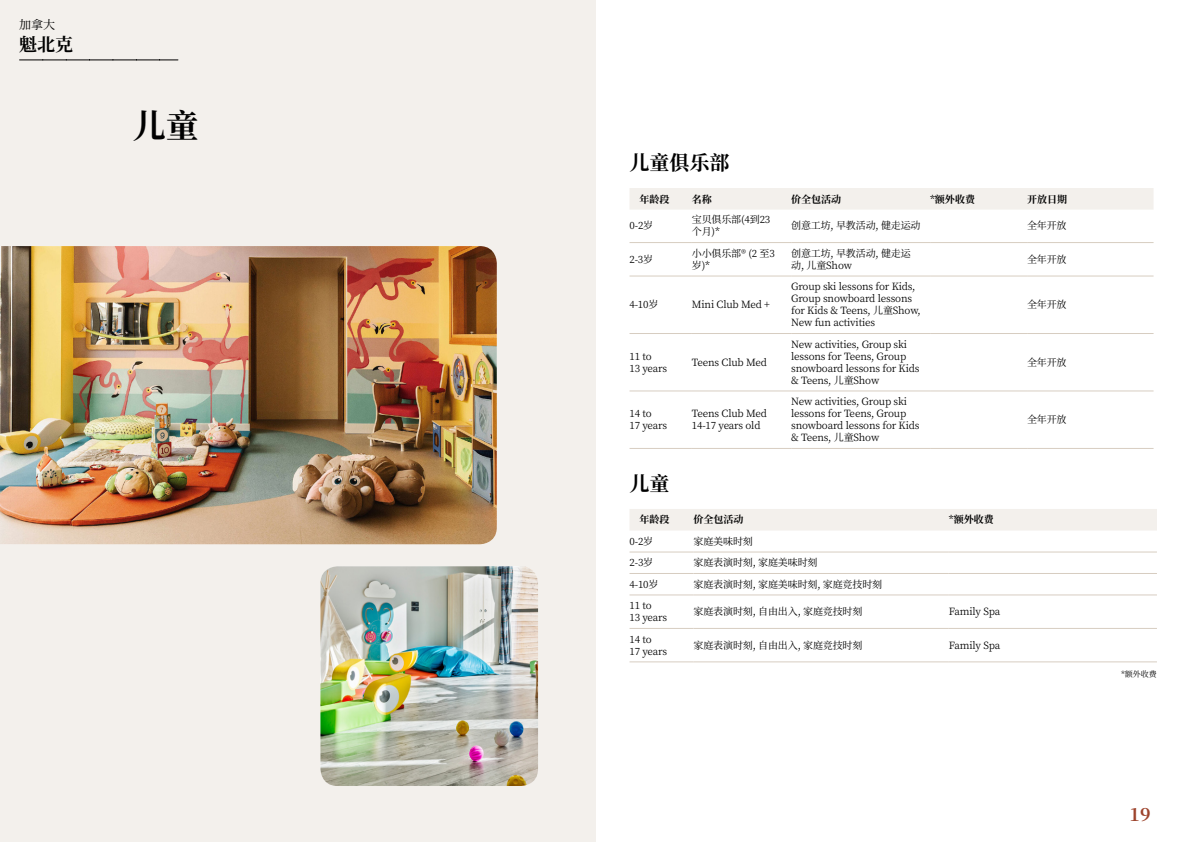
<style>
.page{position:relative;width:1191px;height:842px;background:#fff}
.page>*{position:absolute;margin:0;border:0;box-sizing:border-box;transform-origin:0 0}
.t1{font:700 33px "Noto Serif SC";color:#000}
.t2{font:700 20px "Noto Serif SC";color:#000}
.t3{font:700 18px "Noto Serif SC";color:#000}
.t4{font:700 18px "Noto Serif SC";color:#9d432c}
.t5{font:12px "Noto Serif SC";color:#000}
.t6{font:10px/12px "Noto Serif SC";letter-spacing:-.015em;color:#000}
.t7{font:700 10px "Noto Serif SC";color:#000}
.t8{font:8px "Noto Serif SC";color:#000}
</style>
<div class="page">
<div style="left:0;top:0;width:595px;height:842px;background:#f3f0ec"></div>
<img style="left:0;top:246px;width:497px;height:298px">
<img style="left:320px;top:566px;width:218px;height:220px">
<svg style="left:20px;top:60px;width:158px;height:1px"></svg>
<div style="left:630px;top:188px;width:523px;height:22px;background:#f3f0ec"></div>
<hr style="left:629px;top:242px;width:63px;height:1px;background:#d7cdc1">
<hr style="left:692px;top:242px;width:99px;height:1px;background:#d7cdc1">
<hr style="left:791px;top:242px;width:139px;height:1px;background:#d7cdc1">
<hr style="left:930px;top:242px;width:97px;height:1px;background:#d7cdc1">
<hr style="left:1027px;top:242px;width:126px;height:1px;background:#d7cdc1">
<hr style="left:629px;top:275px;width:63px;height:1px;background:#d7cdc1">
<hr style="left:692px;top:275px;width:99px;height:1px;background:#d7cdc1">
<hr style="left:791px;top:275px;width:139px;height:1px;background:#d7cdc1">
<hr style="left:930px;top:275px;width:97px;height:1px;background:#d7cdc1">
<hr style="left:1027px;top:275px;width:126px;height:1px;background:#d7cdc1">
<hr style="left:629px;top:333px;width:63px;height:1px;background:#d7cdc1">
<hr style="left:692px;top:333px;width:99px;height:1px;background:#d7cdc1">
<hr style="left:791px;top:333px;width:139px;height:1px;background:#d7cdc1">
<hr style="left:930px;top:333px;width:97px;height:1px;background:#d7cdc1">
<hr style="left:1027px;top:333px;width:126px;height:1px;background:#d7cdc1">
<hr style="left:629px;top:390px;width:63px;height:1px;background:#d7cdc1">
<hr style="left:692px;top:390px;width:99px;height:1px;background:#d7cdc1">
<hr style="left:791px;top:390px;width:139px;height:1px;background:#d7cdc1">
<hr style="left:930px;top:390px;width:97px;height:1px;background:#d7cdc1">
<hr style="left:1027px;top:390px;width:126px;height:1px;background:#d7cdc1">
<hr style="left:629px;top:448px;width:63px;height:1px;background:#d7cdc1">
<hr style="left:692px;top:448px;width:99px;height:1px;background:#d7cdc1">
<hr style="left:791px;top:448px;width:139px;height:1px;background:#d7cdc1">
<hr style="left:930px;top:448px;width:97px;height:1px;background:#d7cdc1">
<hr style="left:1027px;top:448px;width:126px;height:1px;background:#d7cdc1">
<div style="left:630px;top:509px;width:527px;height:21px;background:#f3f0ec"></div>
<hr style="left:629px;top:551px;width:64px;height:1px;background:#d7cdc1">
<hr style="left:693px;top:551px;width:255px;height:1px;background:#d7cdc1">
<hr style="left:948px;top:551px;width:209px;height:1px;background:#d7cdc1">
<hr style="left:629px;top:573px;width:64px;height:1px;background:#d7cdc1">
<hr style="left:693px;top:573px;width:255px;height:1px;background:#d7cdc1">
<hr style="left:948px;top:573px;width:209px;height:1px;background:#d7cdc1">
<hr style="left:629px;top:594px;width:64px;height:1px;background:#d7cdc1">
<hr style="left:693px;top:594px;width:255px;height:1px;background:#d7cdc1">
<hr style="left:948px;top:594px;width:209px;height:1px;background:#d7cdc1">
<hr style="left:629px;top:628px;width:64px;height:1px;background:#d7cdc1">
<hr style="left:693px;top:628px;width:255px;height:1px;background:#d7cdc1">
<hr style="left:948px;top:628px;width:209px;height:1px;background:#d7cdc1">
<hr style="left:629px;top:661px;width:64px;height:1px;background:#d7cdc1">
<hr style="left:693px;top:661px;width:255px;height:1px;background:#d7cdc1">
<hr style="left:948px;top:661px;width:209px;height:1px;background:#d7cdc1">
<p class="t5" style="left:19px;top:17px;width:37px">加拿大</p>
<h3 class="t3" style="left:19px;top:34px;width:56px">魁北克</h3>
<h1 class="t1" style="left:133px;top:107px;width:67px">儿童</h1>
<h2 class="t2" style="left:629px;top:151px;width:101px">儿童俱乐部</h2>
<p class="t7" style="left:639px;top:193px;width:31px">年龄段</p>
<p class="t7" style="left:692px;top:193px;width:21px">名称</p>
<p class="t7" style="left:791px;top:193px;width:51px">价全包活动</p>
<p class="t7" style="left:930px;top:193px;width:46px">*额外收费</p>
<p class="t7" style="left:1027px;top:193px;width:41px">开放日期</p>
<p class="t6" style="left:629px;top:220px;width:25px">0-2岁</p>
<p class="t6" style="left:692px;top:214px;width:80px">宝贝俱乐部(4到23个月)*</p>
<p class="t6" style="left:791px;top:220px;width:131px">创意工坊, 早教活动, 健走运动</p>
<p class="t6" style="left:1027px;top:220px;width:41px">全年开放</p>
<p class="t6" style="left:629px;top:253px;width:25px">2-3岁</p>
<p class="t6" style="left:692px;top:247px;width:84px">小小俱乐部® (2 至3岁)*</p>
<p class="t6" style="left:791px;top:247px;width:121px">创意工坊, 早教活动, 健走运动, 儿童Show</p>
<p class="t6" style="left:1027px;top:253px;width:41px">全年开放</p>
<p class="t6" style="left:629px;top:299px;width:30px">4-10岁</p>
<p class="t6" style="left:692px;top:299px;width:80px">Mini Club Med +</p>
<p class="t6" style="left:791px;top:281px;width:131px">Group ski lessons for Kids,<br>Group snowboard lessons for Kids &amp; Teens, 儿童Show,<br>New fun activities</p>
<p class="t6" style="left:1027px;top:299px;width:41px">全年开放</p>
<p class="t6" style="left:629px;top:350px;width:39px">11 to<br>13 years</p>
<p class="t6" style="left:692px;top:356px;width:77px">Teens Club Med</p>
<p class="t6" style="left:629px;top:408px;width:39px">14 to<br>17 years</p>
<p class="t6" style="left:692px;top:408px;width:77px">Teens Club Med<br>14-17 years old</p>
<p class="t6" style="left:791px;top:338px;width:130px">New activities, Group ski lessons for Teens, Group snowboard lessons for Kids &amp; Teens, 儿童Show</p>
<p class="t6" style="left:791px;top:396px;width:130px">New activities, Group ski lessons for Teens, Group snowboard lessons for Kids &amp; Teens, 儿童Show</p>
<h2 class="t2" style="left:629px;top:472px;width:41px">儿童</h2>
<p class="t7" style="left:639px;top:514px;width:31px">年龄段</p>
<p class="t7" style="left:693px;top:514px;width:51px">价全包活动</p>
<p class="t7" style="left:948px;top:514px;width:46px">*额外收费</p>
<p class="t6" style="left:629px;top:535px;width:25px">0-2岁</p>
<p class="t6" style="left:693px;top:535px;width:61px">家庭美味时刻</p>
<p class="t6" style="left:629px;top:557px;width:25px">2-3岁</p>
<p class="t6" style="left:693px;top:557px;width:125px">家庭表演时刻, 家庭美味时刻</p>
<p class="t6" style="left:629px;top:578px;width:30px">4-10岁</p>
<p class="t6" style="left:693px;top:578px;width:190px">家庭表演时刻, 家庭美味时刻, 家庭竞技时刻</p>
<p class="t6" style="left:629px;top:600px;width:39px">11 to<br>13 years</p>
<p class="t6" style="left:693px;top:606px;width:170px">家庭表演时刻, 自由出入, 家庭竞技时刻</p>
<p class="t6" style="left:948px;top:606px;width:53px">Family Spa</p>
<p class="t6" style="left:629px;top:633px;width:39px">14 to<br>17 years</p>
<p class="t6" style="left:693px;top:639px;width:170px">家庭表演时刻, 自由出入, 家庭竞技时刻</p>
<p class="t6" style="left:948px;top:639px;width:53px">Family Spa</p>
<p class="t6" style="left:1027px;top:356px;width:41px">全年开放</p>
<p class="t6" style="left:1027px;top:414px;width:41px">全年开放</p>
<p class="t8" style="left:1121px;top:669px;width:37px">*额外收费</p>
<h3 class="t4" style="left:1129px;top:804px;width:23px">19</h3>
</div>
